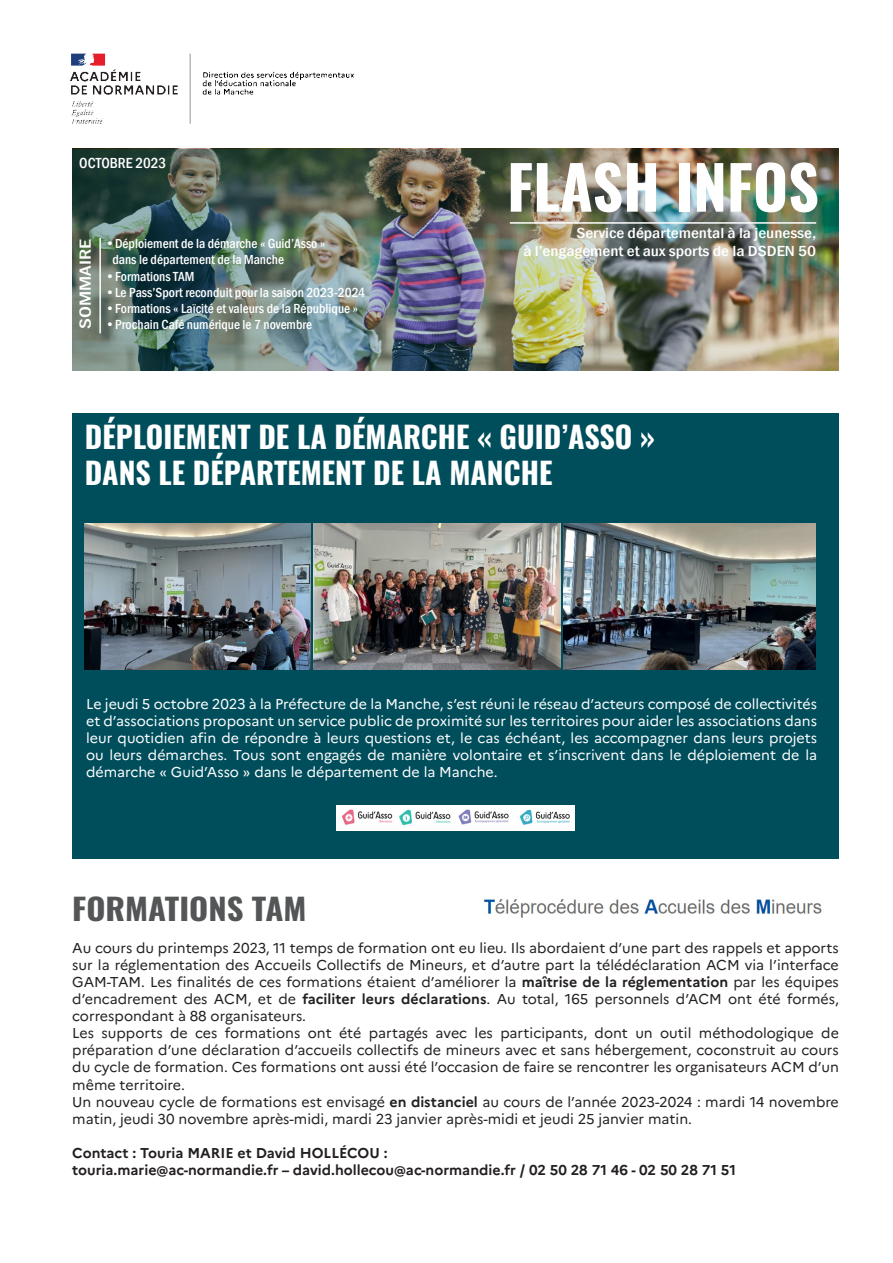
<style>
.page{position:relative;width:893px;height:1263px;background:#fff}
.page>*{position:absolute;margin:0;border:0;box-sizing:border-box;transform-origin:0 0}
.t1{font:700 60px "Oswald";color:#fff}
.t2{font:700 30px "Oswald";color:#fff}
.t3{font:700 30px "Oswald";color:#545557;scale:1.09 1}
.t4{font:500 condensed 16.5px "Franklin Gothic";color:#fff;scale:1.29 1}
.t5{font:500 condensed 15px "Franklin Gothic";color:#fff;scale:1.18 1}
.t6{font:500 condensed 15px "Franklin Gothic";color:#fff}
.t7{font:14.25px/17.1px "Marianne";color:#231f20;text-align:justify}
.t8{font:14.25px/17.1px "Marianne";color:#fff;text-align:justify}
.t9{font:700 14.25px "Marianne";color:#231f20}
.t10{font:500 condensed 13.5px "Franklin Gothic";color:#fff}
.s1{font-family:"Marianne";font-stretch:normal}
.s2{font-weight:700}
</style>
<div class="page">
<img style="left:70px;top:53px;width:284px;height:71px">
<div style="left:72px;top:413px;width:767px;height:446px;background:#004e5c"></div>
<img style="left:72px;top:149px;width:767px;height:221px">
<hr style="left:510px;top:222px;width:306px;height:2px;background:#fff">
<hr style="left:99px;top:238px;width:2px;height:95px;background:#fff">
<img style="left:85px;top:523px;width:225px;height:147px">
<img style="left:313px;top:523px;width:247px;height:147px">
<img style="left:563px;top:523px;width:252px;height:147px">
<img style="left:336px;top:806px;width:239px;height:24px">
<img style="left:483px;top:899px;width:339px;height:19px">
<p class="t6" style="left:79px;top:153px;width:88px">OCTOBRE 2023</p>
<p class="t4" style="left:75px;top:329px;width:71px;rotate:-90deg">SOMMAIRE</p>
<p class="t10" style="left:107px;top:235px;width:219px"><span class="s1">•</span> Déploiement de la démarche « Guid’Asso »</p>
<p class="t10" style="left:112px;top:251px;width:173px">dans le département de la Manche</p>
<p class="t10" style="left:107px;top:267px;width:88px"><span class="s1">•</span> Formations TAM</p>
<p class="t10" style="left:107px;top:283px;width:259px"><span class="s1">•</span> Le Pass’Sport reconduit pour la saison 2023-2024</p>
<p class="t10" style="left:107px;top:300px;width:252px"><span class="s1">•</span> Formations « Laïcité et valeurs de la République »</p>
<p class="t10" style="left:107px;top:316px;width:206px"><span class="s1">•</span> Prochain Café numérique le 7 novembre</p>
<p class="t1" style="left:507px;top:156px;width:313px">FLASH INFOS</p>
<p class="t5" style="left:576px;top:223px;width:205px">Service départemental à la jeunesse,</p>
<p class="t5" style="left:523px;top:241px;width:250px">à l’engagement et aux sports de la DSDEN 50</p>
<p class="t2" style="left:85px;top:421px;width:571px">DÉPLOIEMENT DE LA DÉMARCHE « GUID’ASSO »</p>
<p class="t2" style="left:85px;top:457px;width:469px">DANS LE DÉPARTEMENT DE LA MANCHE</p>
<p class="t8" style="left:86px;top:695px;width:732px">Le jeudi 5 octobre 2023 à la Préfecture de la Manche, s’est réuni le réseau d’acteurs composé de collectivités et d’associations proposant un service public de proximité sur les territoires pour aider les associations dans leur quotidien afin de répondre à leurs questions et, le cas échéant, les accompagner dans leurs projets ou leurs démarches. Tous sont engagés de manière volontaire et s’inscrivent dans le déploiement de la démarche « Guid’Asso » dans le département de la Manche.</p>
<p class="t3" style="left:72px;top:893px;width:216px">FORMATIONS TAM</p>
<p class="t7" style="left:72px;top:939px;width:768px">Au cours du printemps 2023, 11 temps de formation ont eu lieu. Ils abordaient d’une part des rappels et apports sur la réglementation des Accueils Collectifs de Mineurs, et d’autre part la télédéclaration ACM via l’interface GAM-TAM. Les finalités de ces formations étaient d’améliorer la <span class="s2">maîtrise de la réglementation</span> par les équipes d’encadrement des ACM, et de <span class="s2">faciliter leurs déclarations</span>. Au total, 165 personnels d’ACM ont été formés, correspondant à 88 organisateurs.</p>
<p class="t7" style="left:72px;top:1024px;width:768px">Les supports de ces formations ont été partagés avec les participants, dont un outil méthodologique de préparation d’une déclaration d’accueils collectifs de mineurs avec et sans hébergement, coconstruit au cours du cycle de formation. Ces formations ont aussi été l’occasion de faire se rencontrer les organisateurs ACM d’un même territoire.</p>
<p class="t7" style="left:72px;top:1093px;width:768px">Un nouveau cycle de formations est envisagé <span class="s2">en distanciel</span> au cours de l’année 2023-2024 : mardi 14 novembre matin, jeudi 30 novembre après-midi, mardi 23 janvier après-midi et jeudi 25 janvier matin.</p>
<p class="t9" style="left:72px;top:1144px;width:317px">Contact : Touria MARIE et David HOLLÉCOU :</p>
<p class="t9" style="left:72px;top:1161px;width:665px">touria.marie@ac-normandie.fr – david.hollecou@ac-normandie.fr / 02 50 28 71 46 - 02 50 28 71 51</p>
</div>
